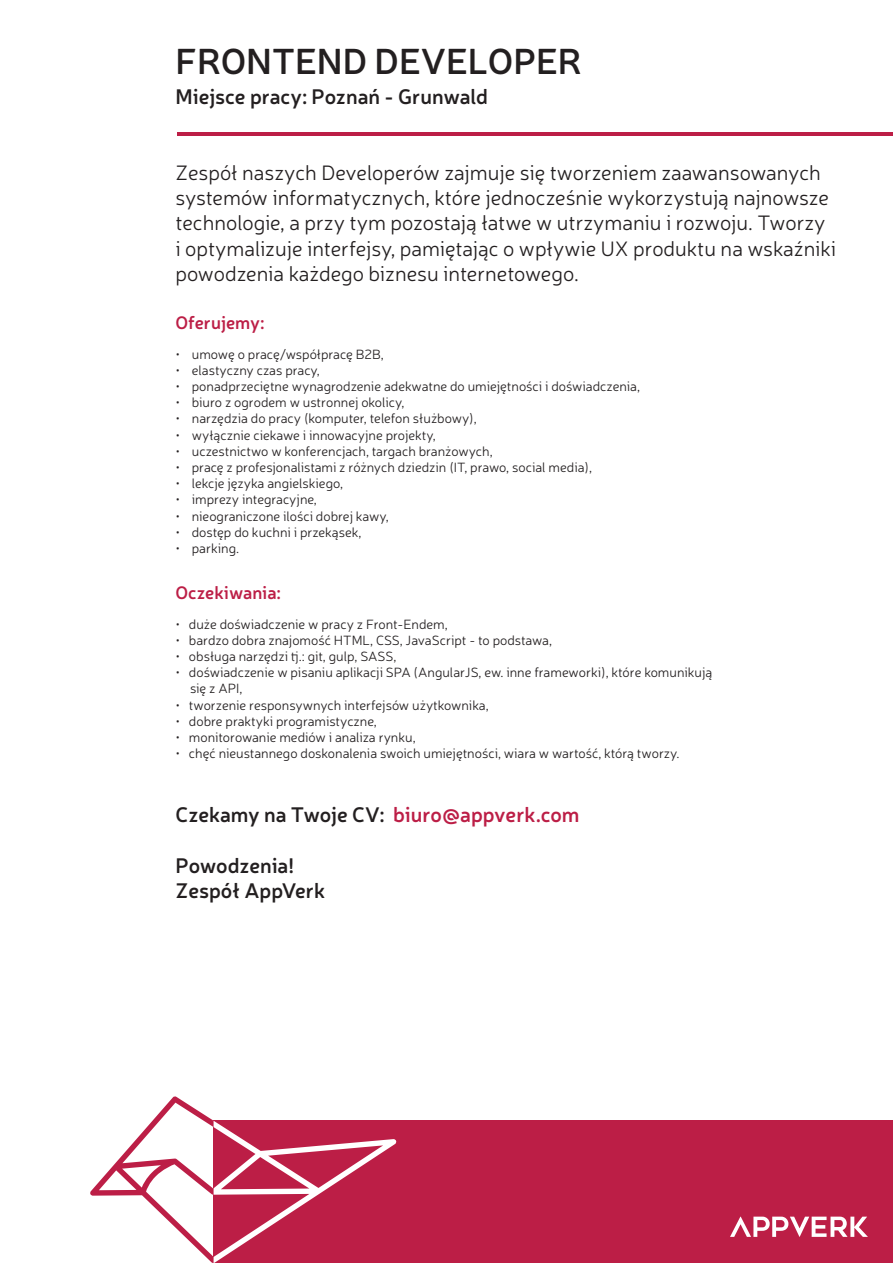
<style>
.page{position:relative;width:893px;height:1263px;background:#fff}
.page>*{position:absolute;margin:0;border:0;box-sizing:border-box;transform-origin:0 0}
.t1{font:600 36px "Neris";color:#231f20}
.t2{font:300 21px/25.2px "Neris";color:#231f20}
.t3{font:600 21px/25.2px "Neris";color:#231f20}
.t4{font:600 18px "Neris";color:#bc1e46}
.t5{font:300 13.5px/16.2px "Neris";color:#231f20}
.s1{color:#bc1e46}
</style>
<div class="page">
<div style="left:214px;top:1121px;width:679px;height:142px;background:#bc1e46"></div>
<svg style="left:90px;top:1096px;width:306px;height:167px"></svg>
<svg style="left:730px;top:1216px;width:138px;height:21px"></svg>
<hr style="left:177px;top:132px;width:716px;height:3px;background:#bc1e46">
<h1 class="t1" style="left:176px;top:36px;width:408px">FRONTEND DEVELOPER</h1>
<h2 class="t3" style="left:176px;top:82px;width:314px">Miejsce pracy: Poznań - Grunwald</h2>
<p class="t2" style="left:176px;top:159px;width:662px">Zespół naszych Developerów zajmuje się tworzeniem zaawansowanych systemów informatycznych, które jednocześnie wykorzystują najnowsze technologie, a przy tym pozostają łatwe w utrzymaniu i rozwoju. Tworzy<br>i optymalizuje interfejsy, pamiętając o wpływie UX produktu na wskaźniki powodzenia każdego biznesu internetowego.</p>
<h3 class="t4" style="left:176px;top:310px;width:90px">Oferujemy:</h3>
<p class="t5" style="left:176px;top:345px;width:210px">• umowę o pracę/współpracę B2B,</p>
<p class="t5" style="left:176px;top:361px;width:146px">• elastyczny czas pracy,</p>
<p class="t5" style="left:176px;top:378px;width:466px">• ponadprzeciętne wynagrodzenie adekwatne do umiejętności i doświadczenia,</p>
<p class="t5" style="left:176px;top:394px;width:230px">• biuro z ogrodem w ustronnej okolicy,</p>
<p class="t5" style="left:176px;top:410px;width:303px">• narzędzia do pracy (komputer, telefon służbowy),</p>
<p class="t5" style="left:176px;top:426px;width:262px">• wyłącznie ciekawe i innowacyjne projekty,</p>
<p class="t5" style="left:176px;top:442px;width:319px">• uczestnictwo w konferencjach, targach branżowych,</p>
<p class="t5" style="left:176px;top:459px;width:418px">• pracę z profesjonalistami z różnych dziedzin (IT, prawo, social media),</p>
<p class="t5" style="left:176px;top:475px;width:169px">• lekcje języka angielskiego,</p>
<p class="t5" style="left:176px;top:491px;width:143px">• imprezy integracyjne,</p>
<p class="t5" style="left:176px;top:507px;width:215px">• nieograniczone ilości dobrej kawy,</p>
<p class="t5" style="left:176px;top:523px;width:188px">• dostęp do kuchni i przekąsek,</p>
<p class="t5" style="left:176px;top:540px;width:65px">• parking.</p>
<h3 class="t4" style="left:176px;top:580px;width:107px">Oczekiwania:</h3>
<p class="t5" style="left:176px;top:615px;width:274px">• duże doświadczenie w pracy z Front-Endem,</p>
<p class="t5" style="left:176px;top:631px;width:378px">• bardzo dobra znajomość HTML, CSS, JavaScript - to podstawa,</p>
<p class="t5" style="left:176px;top:648px;width:222px">• obsługa narzędzi tj.: git, gulp, SASS,</p>
<p class="t5" style="left:190px;top:664px;width:524px;text-indent:-15px">• doświadczenie w pisaniu aplikacji SPA (AngularJS, ew. inne frameworki), które komunikują się z API,</p>
<p class="t5" style="left:176px;top:696px;width:315px">• tworzenie responsywnych interfejsów użytkownika,</p>
<p class="t5" style="left:176px;top:712px;width:203px">• dobre praktyki programistyczne,</p>
<p class="t5" style="left:176px;top:729px;width:242px">• monitorowanie mediów i analiza rynku,</p>
<p class="t5" style="left:176px;top:745px;width:506px">• chęć nieustannego doskonalenia swoich umiejętności, wiara w wartość, którą tworzy.</p>
<h2 class="t3" style="left:176px;top:801px;width:405px">Czekamy na Twoje CV: <span class="s1">biuro@appverk.com</span></h2>
<h2 class="t3" style="left:176px;top:852px;width:151px">Powodzenia!<br>Zespół AppVerk</h2>
</div>
